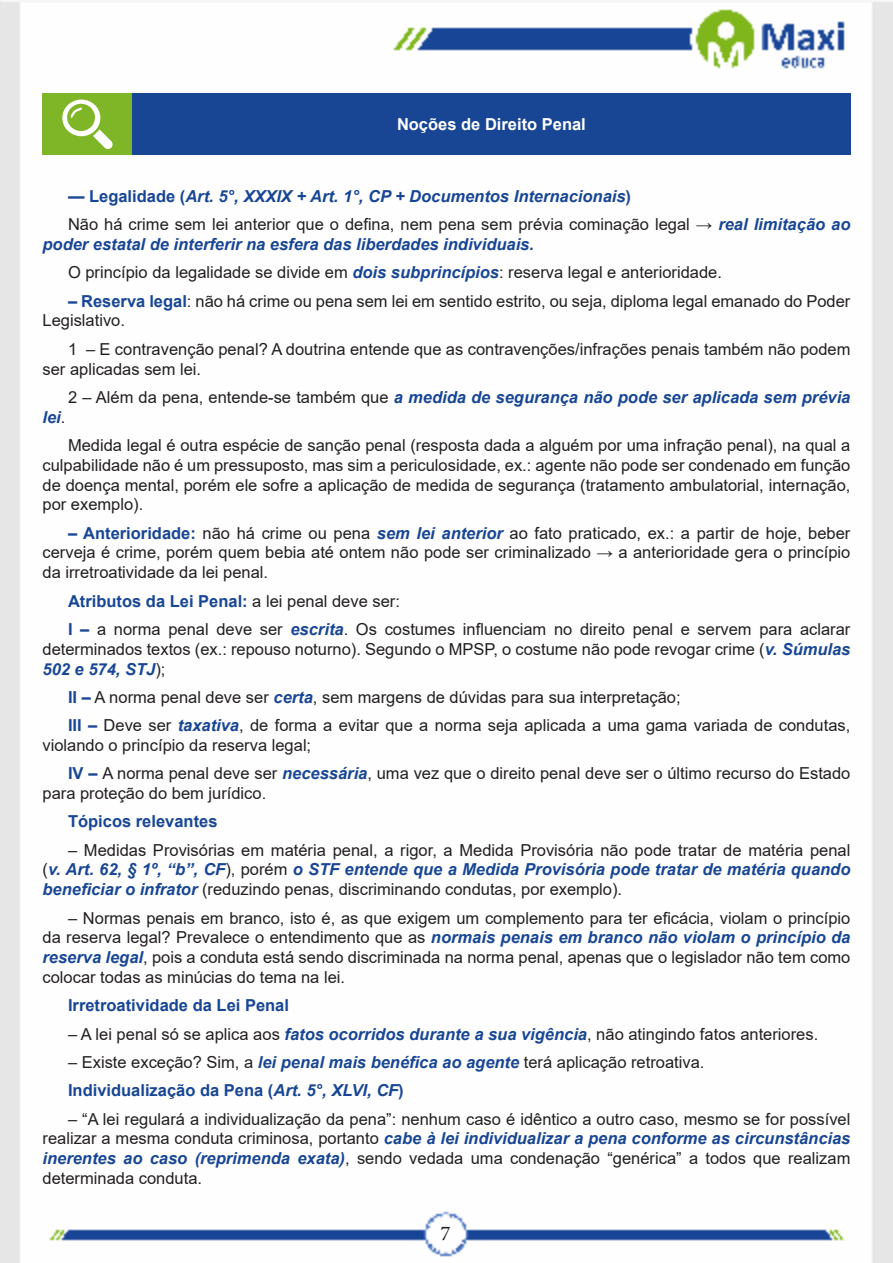
<style>
.page{position:relative;width:893px;height:1263px;background:#fff}
.page>*{position:absolute;margin:0;border:0;box-sizing:border-box;transform-origin:0 0}
.t1{font:21px "Minion Pro";color:#231f20}
.t2{font:16.5px/19.8px "Arial";color:#231f20;text-align:justify}
.t3{font:italic 700 16.5px/19.8px "Arial";color:#184695}
.t4{font:700 16.5px "Arial";color:#184695}
.Titulo_de_Caixa{font:700 16.5px "Arial";color:#fff}
.s1{font-style:normal}
.s2{font-weight:400;font-style:normal;color:#231f20}
.s3{font-weight:700;font-style:italic;color:#184695}
.s4{font-weight:700;color:#184695}
.s5{font-weight:400;color:#231f20}
.s6{font-style:italic}
</style>
<div class="page">
<img style="left:0;top:0;width:893px;height:1263px">
<div style="left:43px;top:94px;width:89px;height:61px;background:#7fb628"></div>
<div style="left:132px;top:94px;width:719px;height:61px;background:#184695"></div>
<svg style="left:62px;top:100px;width:51px;height:49px"></svg>
<p class="Titulo_de_Caixa" style="left:397px;top:113px;width:190px">Noções de Direito Penal</p>
<p class="t3" style="left:68px;top:187px;width:565px"><span class="s1">— Legalidade (</span>Art. 5°, XXXIX + Art. 1°, CP + Documentos Internacionais<span class="s1">)</span></p>
<p class="t3" style="left:43px;top:215px;width:809px;text-indent:26px"><span class="s2">Não há crime sem lei anterior que o defina, nem pena sem prévia cominação legal →</span> real limitação ao poder estatal de interferir na esfera das liberdades individuais.</p>
<p class="t2" style="left:68px;top:263px;width:655px">O princípio da legalidade se divide em <span class="s3">dois subprincípios</span>: reserva legal e anterioridade.</p>
<p class="t2" style="left:43px;top:291px;width:809px;text-indent:26px"><span class="s4">– Reserva legal</span>: não há crime ou pena sem lei em sentido estrito, ou seja, diploma legal emanado do Poder<br>Legislativo.</p>
<p class="t2" style="left:43px;top:339px;width:809px;text-indent:26px">1 – E contravenção penal? A doutrina entende que as contravenções/infrações penais também não podem ser aplicadas sem lei.</p>
<p class="t3" style="left:68px;top:388px;width:784px"><span class="s2">2 – Além da pena, entende-se também que</span> a medida de segurança não pode ser aplicada sem prévia</p>
<p class="t3" style="left:43px;top:407px;width:24px">lei<span class="s2">.</span></p>
<p class="t2" style="left:43px;top:435px;width:809px;text-indent:26px">Medida legal é outra espécie de sanção penal (resposta dada a alguém por uma infração penal), na qual a culpabilidade não é um pressuposto, mas sim a periculosidade, ex.: agente não pode ser condenado em função de doença mental, porém ele sofre a aplicação de medida de segurança (tratamento ambulatorial, internação, por exemplo).</p>
<p class="t2" style="left:43px;top:523px;width:809px;text-indent:26px"><span class="s4">– Anterioridade:</span> não há crime ou pena <span class="s3">sem lei anterior</span> ao fato praticado, ex.: a partir de hoje, beber cerveja é crime, porém quem bebia até ontem não pode ser criminalizado → a anterioridade gera o princípio da irretroatividade da lei penal.</p>
<p class="t4" style="left:68px;top:589px;width:333px">Atributos da Lei Penal: <span class="s5">a lei penal deve ser:</span></p>
<p class="t2" style="left:43px;top:619px;width:809px;text-indent:26px"><span class="s4">I –</span> a norma penal deve ser <span class="s3">escrita</span>. Os costumes influenciam no direito penal e servem para aclarar determinados textos (ex.: repouso noturno). Segundo o MPSP, o costume não pode revogar crime (<span class="s3">v. Súmulas 502 e 574, STJ</span>);</p>
<p class="t2" style="left:68px;top:687px;width:614px"><span class="s4">II –</span> A norma penal deve ser <span class="s3">certa</span>, sem margens de dúvidas para sua interpretação;</p>
<p class="t2" style="left:43px;top:715px;width:809px;text-indent:26px"><span class="s4">III –</span> Deve ser <span class="s3">taxativa</span>, de forma a evitar que a norma seja aplicada a uma gama variada de condutas, violando o princípio da reserva legal;</p>
<p class="t2" style="left:43px;top:763px;width:809px;text-indent:26px"><span class="s4">IV –</span> A norma penal deve ser <span class="s3">necessária</span>, uma vez que o direito penal deve ser o último recurso do Estado para proteção do bem jurídico.</p>
<p class="t4" style="left:68px;top:810px;width:151px">Tópicos relevantes</p>
<p class="t2" style="left:43px;top:840px;width:809px;text-indent:26px">– Medidas Provisórias em matéria penal, a rigor, a Medida Provisória não pode tratar de matéria penal (<span class="s3">v. Art. 62, § 1º, “b”, CF</span>), porém <span class="s3">o STF entende que a Medida Provisória pode tratar de matéria quando beneficiar o infrator</span> (reduzindo penas, discriminando condutas, por exemplo).</p>
<p class="t2" style="left:43px;top:908px;width:809px;text-indent:26px">– Normas penais em branco, isto é, as que exigem um complemento para ter eficácia, violam o princípio da reserva legal? Prevalece o entendimento que as <span class="s3">normais penais em branco não violam o princípio da reserva legal</span>, pois a conduta está sendo discriminada na norma penal, apenas que o legislador não tem como colocar todas as minúcias do tema na lei.</p>
<p class="t4" style="left:68px;top:994px;width:223px">Irretroatividade da Lei Penal</p>
<p class="t2" style="left:68px;top:1024px;width:752px">– A lei penal só se aplica aos <span class="s3">fatos ocorridos durante a sua vigência</span>, não atingindo fatos anteriores.</p>
<p class="t2" style="left:68px;top:1052px;width:638px">– Existe exceção? Sim, a <span class="s3">lei penal mais benéfica ao agente</span> terá aplicação retroativa.</p>
<p class="t4" style="left:68px;top:1079px;width:337px">Individualização da Pena (<span class="s6">Art. 5°, XLVI, CF</span>)</p>
<p class="t2" style="left:43px;top:1109px;width:809px;text-indent:26px">– “A lei regulará a individualização da pena”: nenhum caso é idêntico a outro caso, mesmo se for possível realizar a mesma conduta criminosa, portanto <span class="s3">cabe à lei individualizar a pena conforme as circunstâncias inerentes ao caso (reprimenda exata)</span>, sendo vedada uma condenação “genérica” a todos que realizam determinada conduta.</p>
<p class="t1" style="left:440px;top:1219px;width:12px">7</p>
</div>
